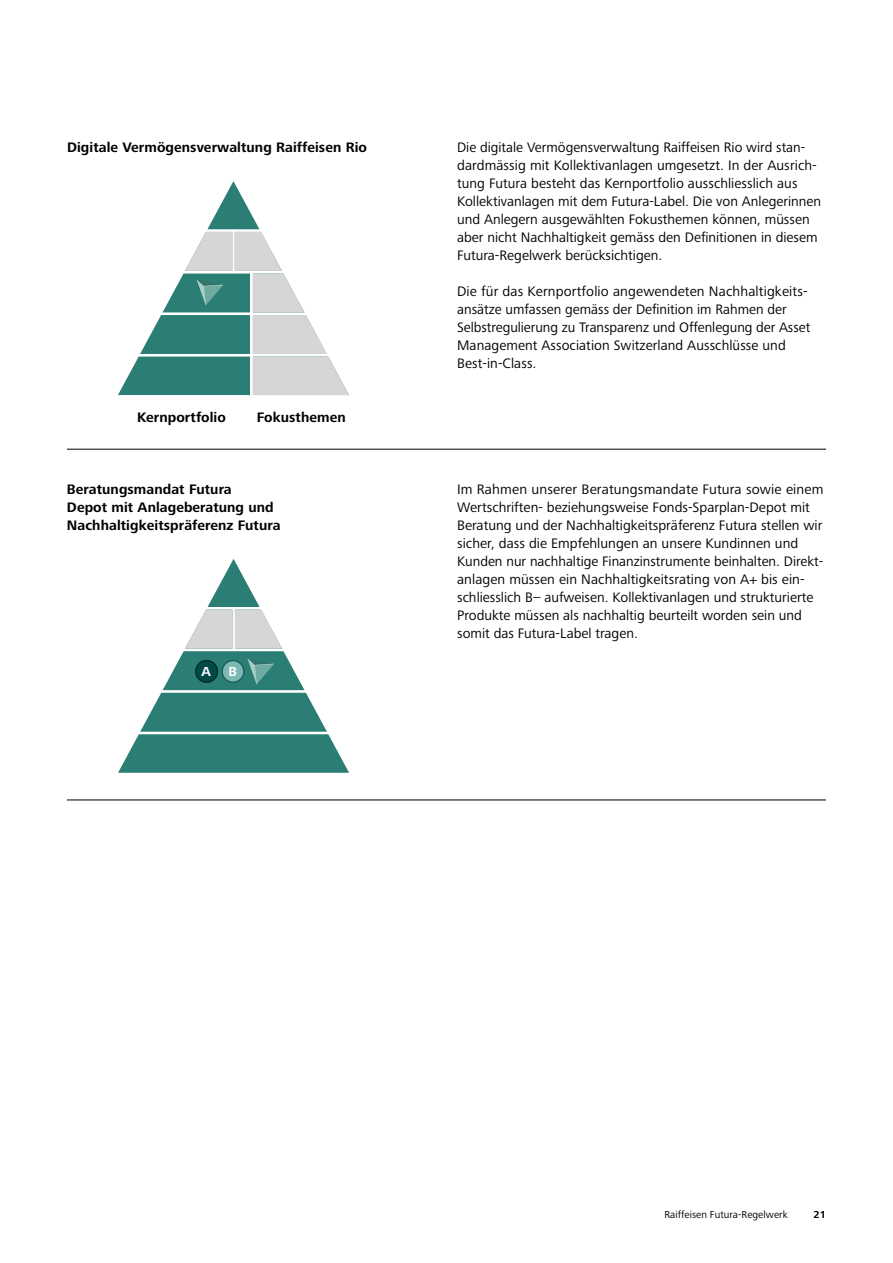
<style>
.page{position:relative;width:893px;height:1263px;background:#fff}
.page>*{position:absolute;margin:0;border:0;box-sizing:border-box;transform-origin:0 0}
.t1{font:14.25px/18px "Frutiger Next LTW1 G";color:#000}
.t2{font:700 14.25px/18px "Frutiger Next LTW1 G";letter-spacing:.005em;color:#000}
.t3{font:700 13.5px "Frutiger Next LTW1 G";color:#fff}
.t4{font:10.5px "Frutiger Next LTW1 G";letter-spacing:.005em;color:#000}
.t5{font:700 10.5px "Frutiger Next LTW1 G";color:#000}
</style>
<div class="page">
<hr style="left:67px;top:449px;width:759px;height:1px;background:#000">
<hr style="left:67px;top:800px;width:759px;height:1px;background:#000">
<svg style="left:118px;top:559px;width:231px;height:214px"></svg>
<hr style="left:193px;top:607px;width:76px;height:3px;background:#fff">
<hr style="left:167px;top:649px;width:128px;height:2px;background:#fff">
<hr style="left:161px;top:690px;width:148px;height:3px;background:#fff">
<hr style="left:139px;top:732px;width:194px;height:2px;background:#fff">
<div style="left:196px;top:660px;width:21px;height:22px;background:#004c45;border-radius:50%"></div>
<div style="left:195px;top:660px;width:23px;height:23px;border:1px solid #002f29;border-radius:50%"></div>
<div style="left:222px;top:660px;width:22px;height:22px;background:#7eb8b5;border-radius:50%"></div>
<div style="left:221px;top:660px;width:24px;height:23px;border:1px solid #1a5e58;border-radius:50%"></div>
<svg style="left:248px;top:659px;width:26px;height:25px"></svg>
<svg style="left:185px;top:610px;width:97px;height:39px"></svg>
<svg style="left:118px;top:181px;width:142px;height:214px"></svg>
<hr style="left:193px;top:229px;width:75px;height:3px;background:#fff">
<hr style="left:167px;top:271px;width:128px;height:2px;background:#fff">
<hr style="left:161px;top:312px;width:148px;height:3px;background:#fff">
<hr style="left:139px;top:354px;width:194px;height:3px;background:#fff">
<svg style="left:185px;top:232px;width:164px;height:163px"></svg>
<p class="t2" style="left:67px;top:139px;width:301px">Digitale Vermögensverwaltung Raiffeisen Rio</p>
<p class="t1" style="left:457px;top:139px;width:366px">Die digitale Vermögensverwaltung Raiffeisen Rio wird stan&shy;dardmässig mit Kollektivanlagen umgesetzt. In der Ausrich&shy;tung Futura besteht das Kernportfolio ausschliesslich aus Kollektivanlagen mit dem Futura-Label. Die von Anlegerinnen und Anlegern ausgewählten Fokusthemen können, müssen aber nicht Nachhaltigkeit gemäss den Definitionen in diesem Futura-Regelwerk berücksichtigen.</p>
<p class="t1" style="left:457px;top:283px;width:355px">Die für das Kernportfolio angewendeten Nachhaltigkeits&shy;ansätze umfassen gemäss der Definition im Rahmen der Selbstregulierung zu Transparenz und Offenlegung der Asset Management Association Switzerland Ausschlüsse und Best-in-Class.</p>
<p class="t2" style="left:137px;top:409px;width:90px">Kernportfolio</p>
<p class="t2" style="left:257px;top:409px;width:90px">Fokusthemen</p>
<p class="t2" style="left:67px;top:481px;width:215px">Beratungsmandat Futura<br>Depot mit Anlageberatung und<br>Nachhaltigkeitspräferenz Futura</p>
<p class="t3" style="left:201px;top:663px;width:11px">A</p>
<p class="t3" style="left:228px;top:663px;width:10px">B</p>
<p class="t1" style="left:457px;top:481px;width:368px">Im Rahmen unserer Beratungsmandate Futura sowie einem Wertschriften- beziehungsweise Fonds-Sparplan-Depot mit Beratung und der Nachhaltigkeitspräferenz Futura stellen wir sicher, dass die Empfehlungen an unsere Kundinnen und Kunden nur nachhaltige Finanzinstrumente beinhalten. Direkt&shy;anlagen müssen ein Nachhaltigkeitsrating von A+ bis ein&shy;schliesslich B– aufweisen. Kollektivanlagen und strukturierte Produkte müssen als nachhaltig beurteilt worden sein und somit das Futura-Label tragen.</p>
<p class="t4" style="left:664px;top:1209px;width:125px">Raiffeisen Futura-Regelwerk</p>
<p class="t5" style="left:814px;top:1209px;width:14px">21</p>
</div>
